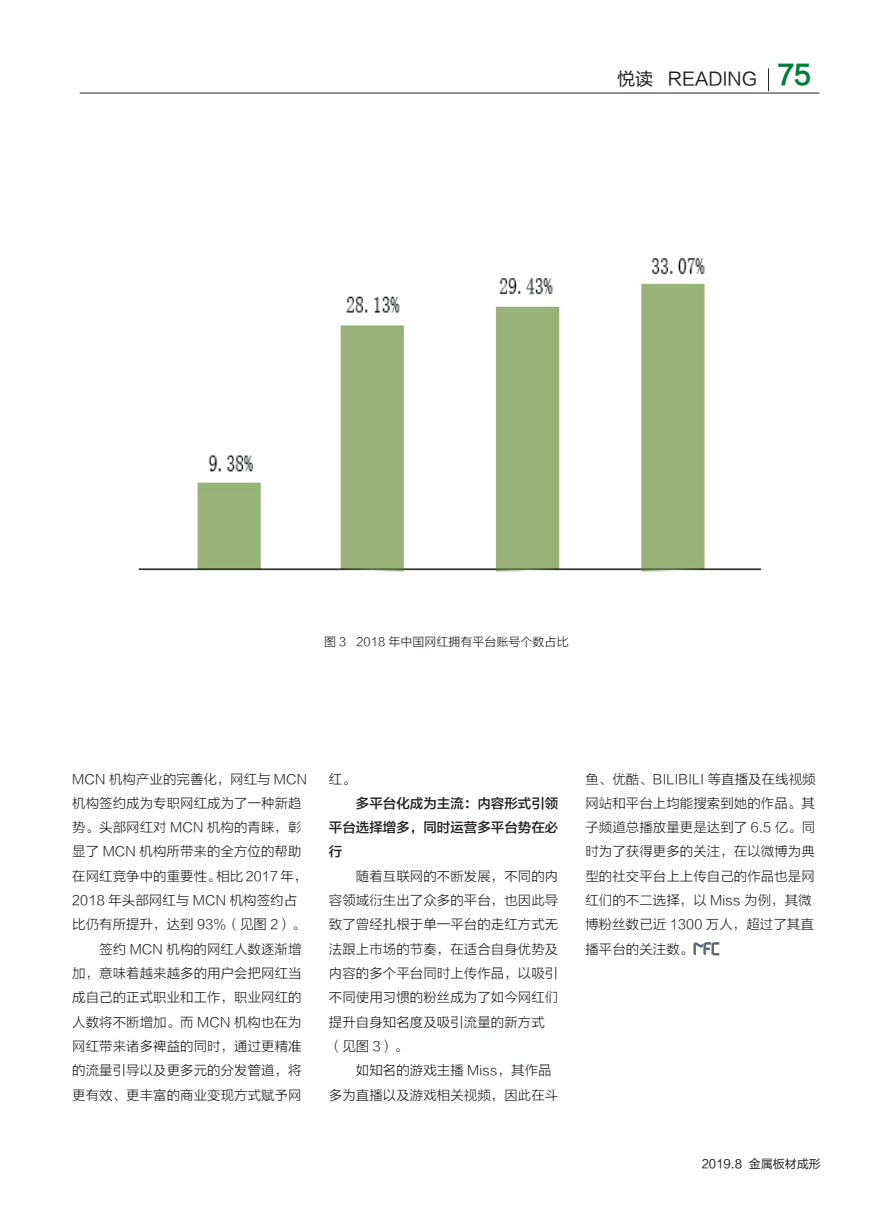
<style>
.page{position:relative;width:893px;height:1212px;background:#fff}
.page>*{position:absolute;margin:0;border:0;box-sizing:border-box;transform-origin:0 0}
.t1{font:18px "FZLTHK GBK1 0";color:#231f20}
.t2{font:13.5px/24.3px "FZLTXHK";color:#231f20}
.t3{font:13.5px/24.3px "FZLTZHK GBK1 0";color:#231f20;text-align:justify}
.t4{font:12px "FZLTXHK";color:#231f20}
.t5{font:12px "FZLTHK GBK1 0";color:#231f20}
.s1{font-family:"FZLTCHJW GB1 0";font-size:27px;color:#007e3d}
</style>
<div class="page">
<hr style="left:80px;top:93px;width:739px;height:1px;background:#231f20">
<svg style="left:768px;top:68px;width:1px;height:23px"></svg>
<svg style="left:693px;top:942px;width:26px;height:13px"></svg>
<img style="left:138px;top:258px;width:624px;height:314px">
<h1 class="t1" style="left:617px;top:69px;width:196px">悦读 READING <span class="s1">75</span></h1>
<p class="t4" style="left:324px;top:635px;width:246px">图 3 2018 年中国网红拥有平台账号个数占比</p>
<p class="t2" style="left:72px;top:767px;width:237px">MCN 机构产业的完善化，网红与 MCN</p>
<p class="t2" style="left:72px;top:791px;width:231px">机构签约成为专职网红成为了一种新趋</p>
<p class="t2" style="left:72px;top:815px;width:231px">势。头部网红对 MCN 机构的青睐，彰</p>
<p class="t2" style="left:72px;top:840px;width:231px">显了 MCN 机构所带来的全方位的帮助</p>
<p class="t2" style="left:72px;top:864px;width:237px">在网红竞争中的重要性。相比 2017 年，</p>
<p class="t2" style="left:72px;top:888px;width:226px">2018 年头部网红与 MCN 机构签约占</p>
<p class="t2" style="left:72px;top:913px;width:235px">比仍有所提升，达到 93%（见图 2）。</p>
<p class="t2" style="left:99px;top:937px;width:204px">签约 MCN 机构的网红人数逐渐增</p>
<p class="t2" style="left:72px;top:961px;width:231px">加，意味着越来越多的用户会把网红当</p>
<p class="t2" style="left:72px;top:986px;width:231px">成自己的正式职业和工作，职业网红的</p>
<p class="t2" style="left:72px;top:1010px;width:231px">人数将不断增加。而 MCN 机构也在为</p>
<p class="t2" style="left:72px;top:1034px;width:231px">网红带来诸多裨益的同时，通过更精准</p>
<p class="t2" style="left:72px;top:1058px;width:231px">的流量引导以及更多元的分发管道，将</p>
<p class="t2" style="left:72px;top:1083px;width:231px">更有效、更丰富的商业变现方式赋予网</p>
<p class="t2" style="left:329px;top:767px;width:28px">红。</p>
<p class="t3" style="left:329px;top:791px;width:231px;text-indent:27px">多平台化成为主流：内容形式引领平台选择增多，同时运营多平台势在必行</p>
<p class="t2" style="left:329px;top:864px;width:231px;text-indent:27px">随着互联网的不断发展，不同的内容领域衍生出了众多的平台，也因此导致了曾经扎根于单一平台的走红方式无法跟上市场的节奏，在适合自身优势及内容的多个平台同时上传作品，以吸引不同使用习惯的粉丝成为了如今网红们提升自身知名度及吸引流量的新方式（见图 3）。</p>
<p class="t2" style="left:329px;top:1058px;width:231px;text-indent:27px">如知名的游戏主播 Miss，其作品多为直播以及游戏相关视频，因此在斗</p>
<p class="t2" style="left:585px;top:767px;width:232px">鱼、优酷、BILIBILI 等直播及在线视频网站和平台上均能搜索到她的作品。其子频道总播放量更是达到了 6.5 亿。同时为了获得更多的关注，在以微博为典型的社交平台上上传自己的作品也是网红们的不二选择，以 Miss 为例，其微博粉丝数已近 1300 万人，超过了其直播平台的关注数。</p>
<p class="t5" style="left:702px;top:1157px;width:120px">2019.8 金属板材成形</p>
</div>
